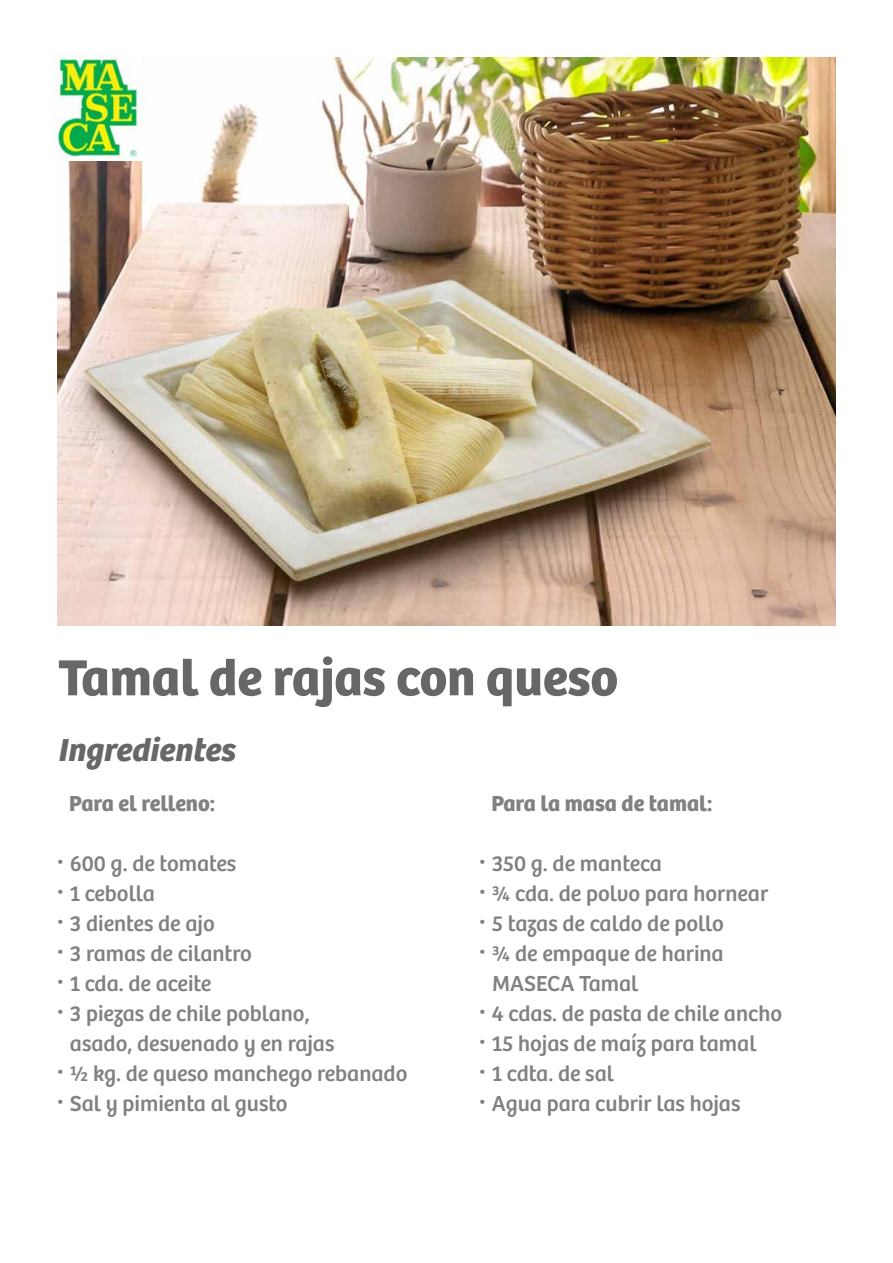
<style>
.page{position:relative;width:893px;height:1263px;background:#fff}
.page>*{position:absolute;margin:0;border:0;box-sizing:border-box;transform-origin:0 0}
.t1{font:700 52.5px "Bree";color:#676767}
.t2{font:italic 700 33px "Bree";color:#676767}
.t3{font:22.5px "Bree";color:#818181}
.t4{font:700 22.5px "Bree";color:#818181}
.s1{font-size:30px}
</style>
<div class="page">
<img style="left:57px;top:57px;width:779px;height:569px">
<img style="left:52px;top:56px;width:90px;height:104px">
<h1 class="t1" style="left:58px;top:646px;width:561px">Tamal de rajas con queso</h1>
<h2 class="t2" style="left:57px;top:730px;width:179px">Ingredientes</h2>
<p class="t4" style="left:69px;top:790px;width:147px">Para el relleno:</p>
<p class="t4" style="left:491px;top:790px;width:222px">Para la masa de tamal:</p>
<p class="t3" style="left:56px;top:850px;width:182px"><span class="s1">·</span> 600 g. de tomates</p>
<p class="t3" style="left:56px;top:880px;width:100px"><span class="s1">·</span> 1 cebolla</p>
<p class="t3" style="left:56px;top:910px;width:160px"><span class="s1">·</span> 3 dientes de ajo</p>
<p class="t3" style="left:56px;top:940px;width:198px"><span class="s1">·</span> 3 ramas de cilantro</p>
<p class="t3" style="left:56px;top:970px;width:157px"><span class="s1">·</span> 1 cda. de aceite</p>
<p class="t3" style="left:56px;top:1000px;width:255px"><span class="s1">·</span> 3 piezas de chile poblano,</p>
<p class="t3" style="left:70px;top:1030px;width:266px">asado, desvenado y en rajas</p>
<p class="t3" style="left:56px;top:1060px;width:353px"><span class="s1">·</span> ½ kg. de queso manchego rebanado</p>
<p class="t3" style="left:56px;top:1090px;width:233px"><span class="s1">·</span> Sal y pimienta al gusto</p>
<p class="t3" style="left:478px;top:850px;width:186px"><span class="s1">·</span> 350 g. de manteca</p>
<p class="t3" style="left:478px;top:880px;width:292px"><span class="s1">·</span> ¾ cda. de polvo para hornear</p>
<p class="t3" style="left:478px;top:910px;width:247px"><span class="s1">·</span> 5 tazas de caldo de pollo</p>
<p class="t3" style="left:478px;top:940px;width:247px"><span class="s1">·</span> ¾ de empaque de harina</p>
<p class="t3" style="left:492px;top:970px;width:148px">MASECA Tamal</p>
<p class="t3" style="left:478px;top:1000px;width:306px"><span class="s1">·</span> 4 cdas. de pasta de chile ancho</p>
<p class="t3" style="left:478px;top:1030px;width:280px"><span class="s1">·</span> 15 hojas de maíz para tamal</p>
<p class="t3" style="left:478px;top:1060px;width:138px"><span class="s1">·</span> 1 cdta. de sal</p>
<p class="t3" style="left:478px;top:1090px;width:264px"><span class="s1">·</span> Agua para cubrir las hojas</p>
</div>
